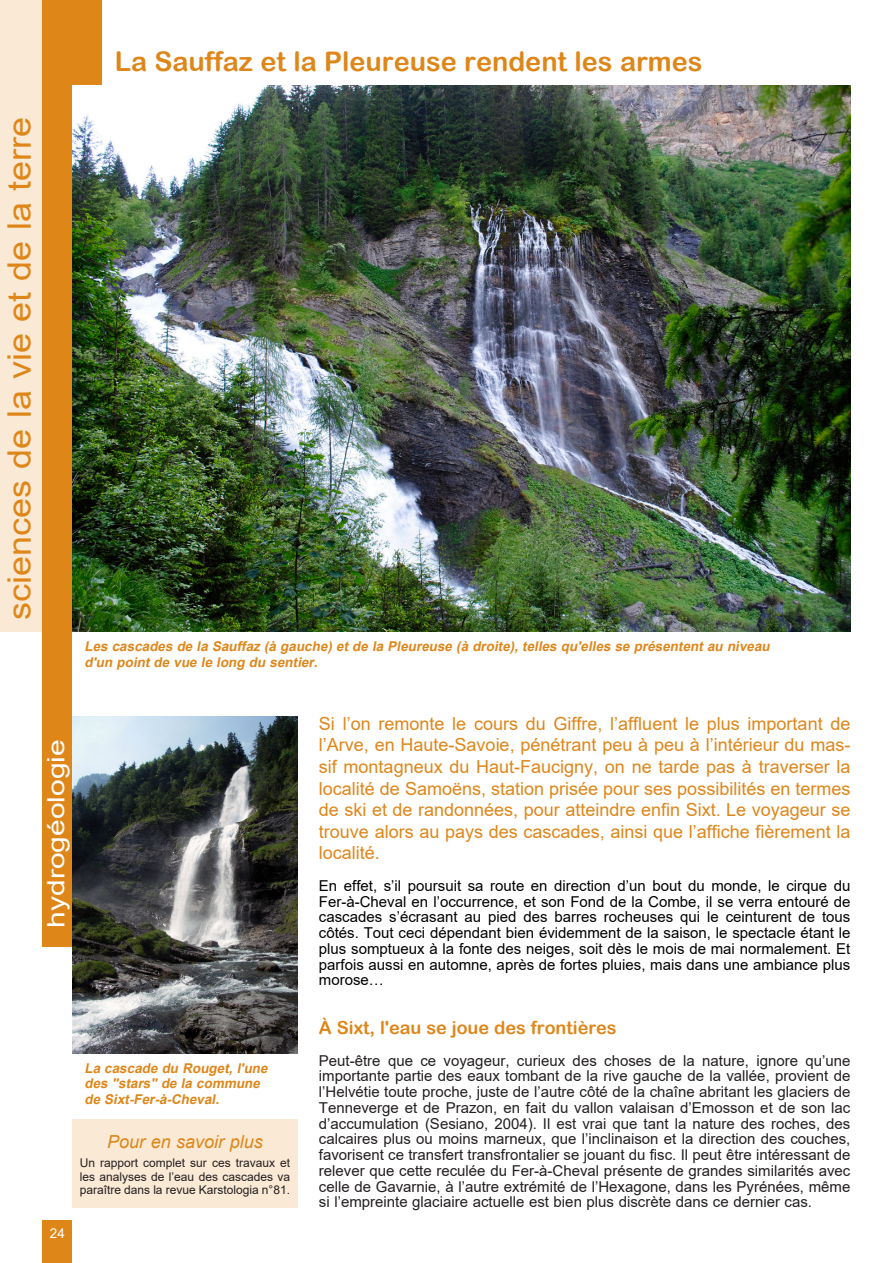
<style>
.page{position:relative;width:893px;height:1263px;background:#fff}
.page>*{position:absolute;margin:0;border:0;box-sizing:border-box;transform-origin:0 0}
.Normal_e{font:32.4px "Arial";color:#df8619;scale:1.11 1}
.Normal_e-2{font:27px "Arial Rounded MT Bold";color:#df8619}
.Normal_e-3{font:24px "Arial";color:#fff;scale:1.25 1}
.Normal_e-4{font:18px/21.6px "Arial";color:#df8619;text-align:justify}
.Normal_e-5{font:18px "Arial Rounded MT Bold";color:#df8619}
.Normal_e-6{font:italic 18px "Arial";color:#df8619}
.Normal_e-7{font:15px/15.8px "Arial";color:#231f20;text-align:justify}
.Normal_e-8{font:15px/15.8px "Arial";color:#000;text-align:justify}
.Normal_e-9{font:italic 700 13.5px/15.8px "Arial";color:#df8619}
.t1{font:13.5px "Arial";color:#fff}
.Normal_e-10{font:12px/13.5px "Arial";color:#231f20;text-align:justify}
</style>
<div class="page">
<div style="left:43px;top:1220px;width:29px;height:43px;background:#df8619"></div>
<div style="left:0;top:0;width:43px;height:631px;background:#fae9d4"></div>
<div style="left:72px;top:0;width:30px;height:117px;background:#df8619"></div>
<img style="left:72px;top:717px;width:226px;height:336px">
<div style="left:43px;top:0;width:29px;height:946px;background:#df8619"></div>
<img style="left:72px;top:85px;width:778px;height:546px">
<div style="left:72px;top:1119px;width:226px;height:89px;background:#fae9d4"></div>
<p class="Normal_e-2" style="left:115px;top:45px;width:589px">La Sauffaz et la Pleureuse rendent les armes</p>
<p class="Normal_e" style="left:-3px;top:620px;width:455px;rotate:-90deg">sciences de la vie et de la terre</p>
<p class="Normal_e-9" style="left:84px;top:638px;width:690px">Les cascades de la Sauffaz (à gauche)etde la Pleureuse (à droite),telles qu'elles se présententau niveau d'un pointde vue le long du sentier.</p>
<p class="Normal_e-3" style="left:39px;top:928px;width:152px;rotate:-90deg">hydrogéologie</p>
<p class="t1" style="left:50px;top:1224px;width:17px">24</p>
<p class="Normal_e-9" style="left:84px;top:1060px;width:188px">La cascade du Rouget,l'une des "stars" de la commune</p>
<p class="Normal_e-9" style="left:84px;top:1091px;width:140px">de Sixt-Fer-à-Cheval.</p>
<p class="Normal_e-6" style="left:107px;top:1130px;width:157px">Pour en savoir plus</p>
<p class="Normal_e-10" style="left:80px;top:1156px;width:212px">Un rapport complet sur ces travaux et les analyses de l’eau des cascades va paraître dans la revue Karstologia n°81.</p>
<p class="Normal_e-4" style="left:319px;top:712px;width:533px">Si l’on remonte le cours du Giffre, l’affluent le plus important de l’Arve, en Haute-Savoie, pénétrant peu à peu à l’intérieur du mas&shy;sif montagneux du Haut-Faucigny, on ne tarde pas à traverser la localité de Samoëns, station prisée pour ses possibilités en termes de ski et de randonnées, pour atteindre enfin Sixt. Le voyageur se trouve alors au pays des cascades, ainsi que l’affiche fièrement la localité.</p>
<p class="Normal_e-8" style="left:319px;top:878px;width:533px">En effet, s’il poursuit sa route en direction d’un bout du monde, le cirque du Fer-à-Cheval en l’occurrence, et son Fond de la Combe, il se verra entouré de cascades s’écrasant au pied des barres rocheuses qui le ceinturent de tous côtés. Tout ceci dépendant bien évidemment de la saison, le spectacle étant le plus somptueux à la fonte des neiges, soit dès le mois de mai normalement. Et parfois aussi en automne, après de fortes pluies, mais dans une ambiance plus morose…</p>
<p class="Normal_e-5" style="left:319px;top:1017px;width:299px">À Sixt, l'eau se joue des frontières</p>
<p class="Normal_e-7" style="left:319px;top:1052px;width:533px">Peut-être que ce voyageur, curieux des choses de la nature, ignore qu’une importante partie des eaux tombant de la rive gauche de la vallée, provient de l’Helvétie toute proche, juste de l’autre côté de la chaîne abritant les glaciers de Tenneverge et de Prazon, en fait du vallon valaisan d’Emosson et de son lac d’accumulation (Sesiano, 2004). Il est vrai que tant la nature des roches, des calcaires plus ou moins marneux, que l’inclinaison et la direction des couches, favorisent ce transfert transfrontalier se jouant du fisc. Il peut être intéressant de relever que cette reculée du Fer-à-Cheval présente de grandes similarités avec celle de Gavarnie, à l’autre extrémité de l’Hexagone, dans les Pyrénées, même si l’empreinte glaciaire actuelle est bien plus discrète dans ce dernier cas.</p>
</div>
